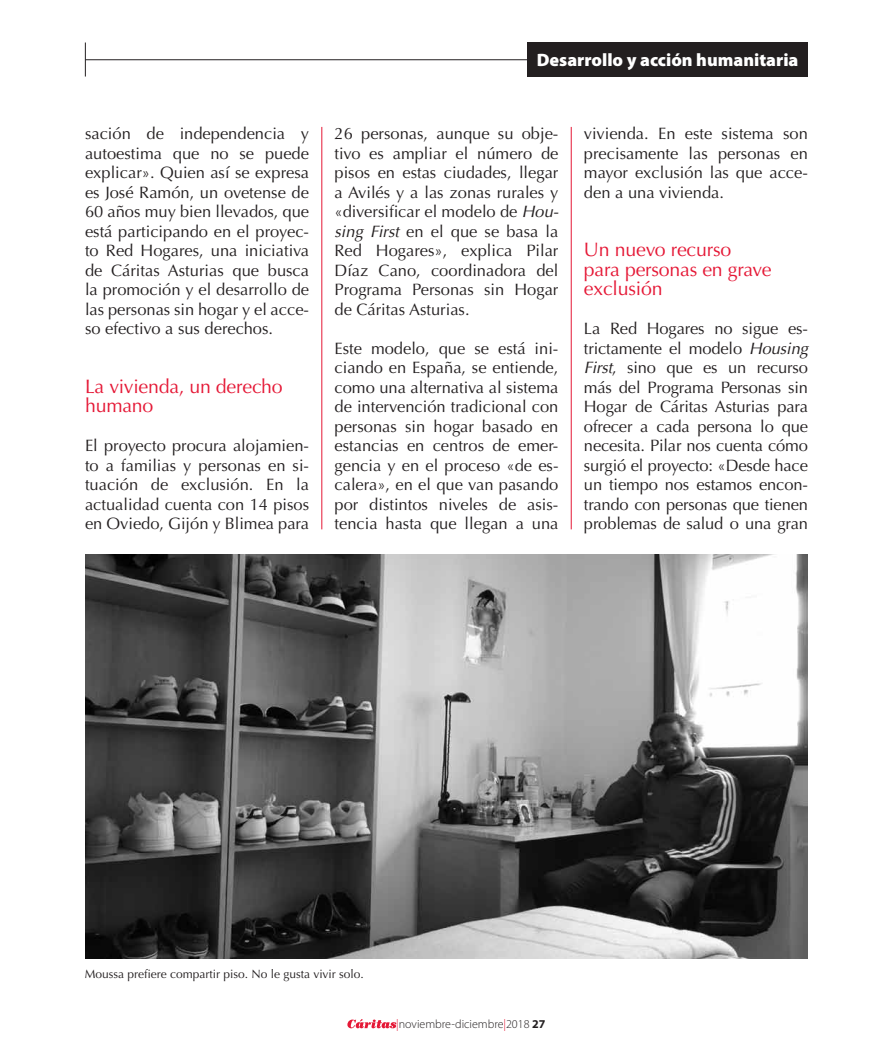
<style>
.page{position:relative;width:893px;height:1063px;background:#fff}
.page>*{position:absolute;margin:0;border:0;box-sizing:border-box;transform-origin:0 0}
.t1{font:19.5px/19.5px "Optima";letter-spacing:-.01em;color:#e51836}
.t2{font:900 18px "Myriad Pro";color:#fff}
.t3{font:16.5px/19.5px "Optima";color:#231f20;text-align:justify}
.t4{font:12px "Optima";color:#231f20}
.t5{font:300 12px "Myriad Pro";color:#231f20}
.s1{font-style:italic}
.s2{color:#e51836}
.s3{font-weight:700}
</style>
<div class="page">
<svg style="left:347px;top:1019px;width:49px;height:9px"></svg>
<hr style="left:85px;top:59px;width:442px;height:1px;background:#231f20">
<hr style="left:85px;top:43px;width:1px;height:34px;background:#231f20">
<div style="left:527px;top:43px;width:281px;height:34px;background:#231f20"></div>
<hr style="left:322px;top:127px;width:1px;height:402px;background:#e51836">
<hr style="left:571px;top:127px;width:1px;height:402px;background:#e51836">
<img style="left:85px;top:555px;width:723px;height:403px">
<p class="t3" style="left:85px;top:124px;width:226px">sación de independencia y autoestima que no se puede explicar». Quien así se expresa es José Ramón, un ovetense de 60 años muy bien llevados, que está participando en el proyec&shy;to Red Hogares, una iniciativa de Cáritas Asturias que busca la promoción y el desarrollo de las personas sin hogar y el acce&shy;so efectivo a sus derechos.</p>
<p class="t1" style="left:85px;top:377px;width:199px">La vivienda, un derecho humano</p>
<p class="t3" style="left:85px;top:436px;width:226px">El proyecto procura alojamien&shy;to a familias y personas en si&shy;tuación de exclusión. En la actualidad cuenta con 14 pisos en Oviedo, Gijón y Blimea para</p>
<p class="t2" style="left:537px;top:48px;width:263px">Desarrollo y acción humanitaria</p>
<p class="t3" style="left:334px;top:124px;width:226px">26 personas, aunque su obje&shy;tivo es ampliar el número de pisos en estas ciudades, llegar a Avilés y a las zonas rurales y «diversificar el modelo de <span class="s1">Hou&shy;sing First</span> en el que se basa la Red Hogares», explica Pilar Díaz Cano, coordinadora del Programa Personas sin Hogar de Cáritas Asturias.</p>
<p class="t3" style="left:334px;top:339px;width:225px">Este modelo, que se está ini&shy;ciando en España, se entiende, como una alternativa al sistema de intervención tradicional con personas sin hogar basado en estancias en centros de emer&shy;gencia y en el proceso «de es&shy;calera», en el que van pasando por distintos niveles de asis&shy;tencia hasta que llegan a una</p>
<p class="t3" style="left:584px;top:124px;width:225px">vivienda. En este sistema son precisamente las personas en mayor exclusión las que acce&shy;den a una vivienda.</p>
<p class="t1" style="left:584px;top:240px;width:189px">Un nuevo recurso para personas en grave exclusión</p>
<p class="t3" style="left:584px;top:319px;width:225px">La Red Hogares no sigue es&shy;trictamente el modelo <span class="s1">Housing First</span>, sino que es un recurso más del Programa Personas sin Hogar de Cáritas Asturias para ofrecer a cada persona lo que necesita. Pilar nos cuenta cómo surgió el proyecto: «Desde hace un tiempo nos estamos encon&shy;trando con personas que tienen problemas de salud o una gran</p>
<p class="t4" style="left:85px;top:967px;width:281px">Moussa prefiere compartir piso. No le gusta vivir solo.</p>
<p class="t5" style="left:396px;top:1018px;width:151px"><span class="s2">|</span>noviembre-diciembre<span class="s2">|</span>2018 <span class="s3">27</span></p>
</div>
